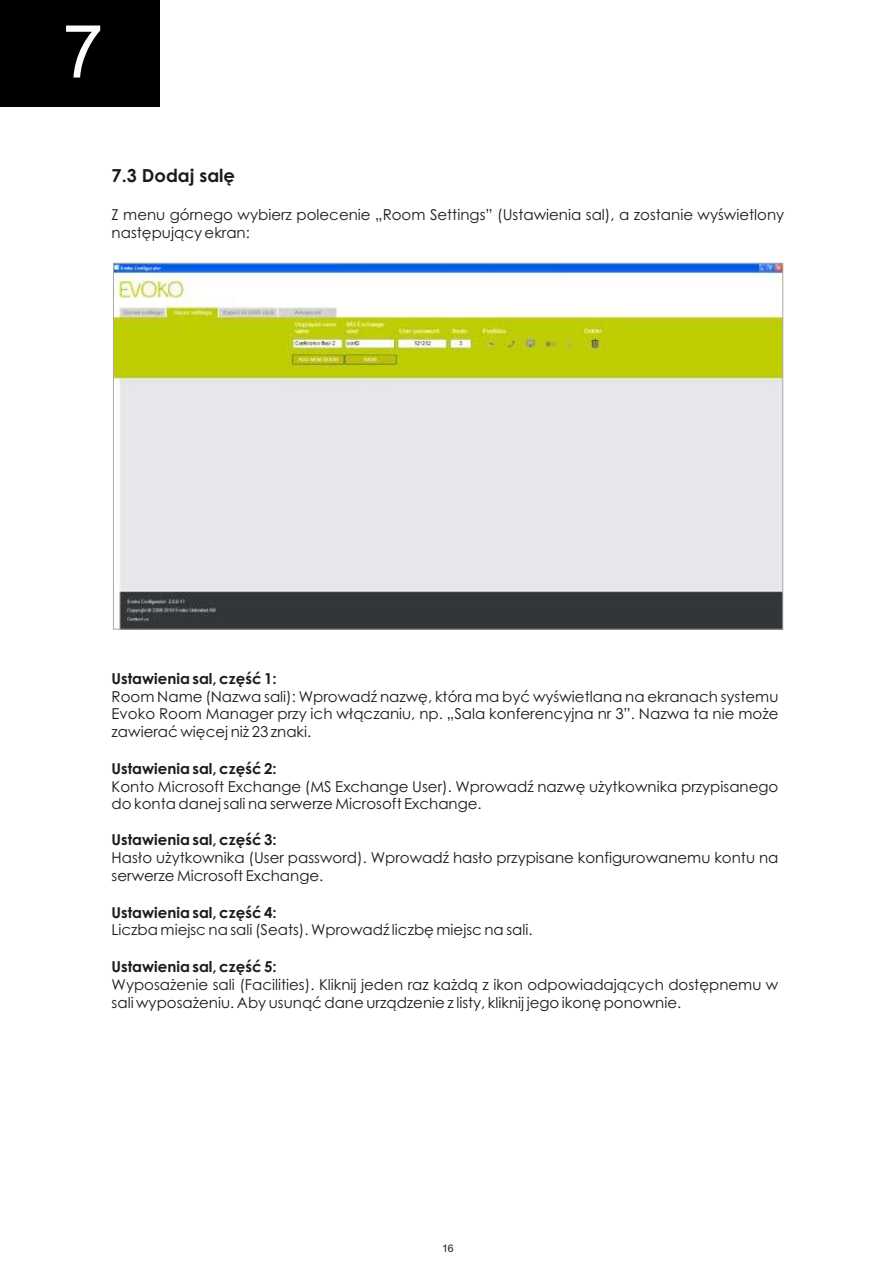
<style>
.page{position:relative;width:893px;height:1262px;background:#fff}
.page>*{position:absolute;margin:0;border:0;box-sizing:border-box;transform-origin:0 0}
.t1{font:73.5px "Arial";color:#fff}
.t2{font:700 18px "Century Gothic";color:#1f1a17}
.t3{font:15px/17.9px "Century Gothic";color:#1f1a17}
.t4{font:700 15px "Century Gothic";color:#1f1a17}
.t5{font:10.5px "Arial";color:#1f1a17}
</style>
<div class="page">
<div style="left:0;top:0;width:159px;height:107px;background:#000"></div>
<img style="left:115px;top:265px;width:666px;height:362px">
<h1 class="t1" style="left:63px;top:24px;width:42px">7</h1>
<p class="t2" style="left:112px;top:168px;width:125px">7.3 Dodaj salę</p>
<p class="t3" style="left:112px;top:207px;width:674px">Z menu górnego wybierz polecenie „Room Settings” (Ustawienia sal), a zostanie wyświetlony następujący ekran:</p>
<p class="t4" style="left:112px;top:672px;width:167px">Ustawienia sal, część 1:</p>
<p class="t3" style="left:112px;top:688px;width:668px;text-align:justify">Room Name (Nazwa sali): Wprowadź nazwę, która ma być wyświetlana na ekranach systemu Evoko Room Manager przy ich włączaniu, np. „Sala konferencyjna nr 3”. Nazwa ta nie może zawierać więcej niż 23 znaki.</p>
<p class="t4" style="left:112px;top:762px;width:167px">Ustawienia sal, część 2:</p>
<p class="t3" style="left:112px;top:778px;width:668px">Konto Microsoft Exchange (MS Exchange User). Wprowadź nazwę użytkownika przypisanego do konta danej sali na serwerze Microsoft Exchange.</p>
<p class="t4" style="left:112px;top:834px;width:167px">Ustawienia sal, część 3:</p>
<p class="t3" style="left:112px;top:850px;width:668px">Hasło użytkownika (User password). Wprowadź hasło przypisane konfigurowanemu kontu na serwerze Microsoft Exchange.</p>
<p class="t4" style="left:112px;top:906px;width:167px">Ustawienia sal, część 4:</p>
<p class="t3" style="left:112px;top:922px;width:422px">Liczba miejsc na sali (Seats). Wprowadź liczbę miejsc na sali.</p>
<p class="t4" style="left:112px;top:960px;width:167px">Ustawienia sal, część 5:</p>
<p class="t3" style="left:112px;top:976px;width:668px">Wyposażenie sali (Facilities). Kliknij jeden raz każdą z ikon odpowiadających dostępnemu w sali wyposażeniu. Aby usunąć dane urządzenie z listy, kliknij jego ikonę ponownie.</p>
<p class="t5" style="left:442px;top:1244px;width:13px">16</p>
</div>
